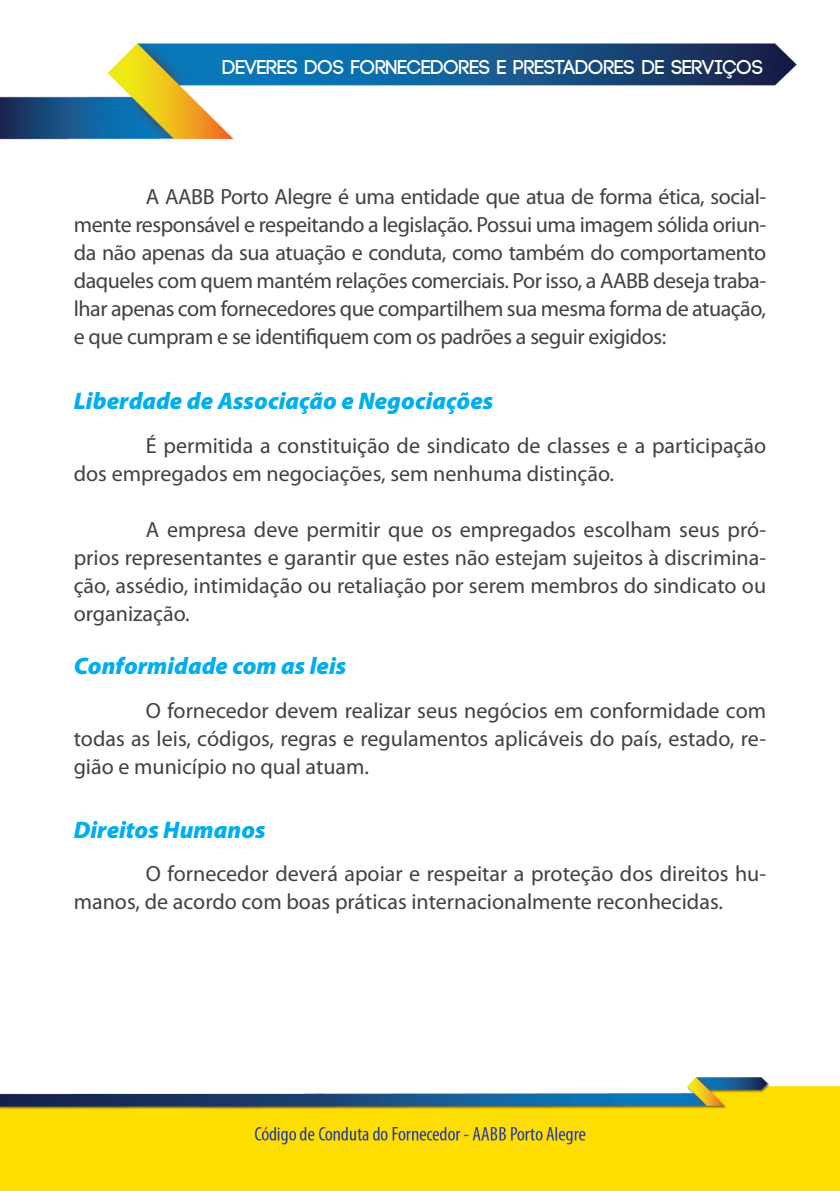
<style>
.page{position:relative;width:840px;height:1191px;background:#fff}
.page>*{position:absolute;margin:0;border:0;box-sizing:border-box;transform-origin:0 0}
.t1{font:italic 900 24px "Myriad Pro";color:#00aeef}
.t2{font:22px/28px "Myriad Pro";color:#414042;text-align:justify}
.t3{font:700 20px "Code";color:#fff}
</style>
<div class="page">
<img style="left:0;top:43px;width:839px;height:1148px">
<p class="t3" style="left:222px;top:57px;width:541px">DEVERES DOS FORNECEDORES E PRESTADORES DE SERVIÇOS</p>
<p class="t2" style="left:74px;top:182px;width:693px;text-indent:72px">A AABB Porto Alegre é uma entidade que atua de forma ética, social&shy;mente responsável e respeitando a legislação. Possui uma imagem sólida oriun&shy;da não apenas da sua atuação e conduta, como também do comportamento daqueles com quem mantém relações comerciais. Por isso, a AABB deseja traba&shy;lhar apenas com fornecedores que compartilhem sua mesma forma de atuação, e que cumpram e se identifiquem com os padrões a seguir exigidos:</p>
<p class="t1" style="left:74px;top:388px;width:421px">Liberdade de Associação e Negociações</p>
<p class="t2" style="left:74px;top:431px;width:693px;text-indent:72px">É permitida a constituição de sindicato de classes e a participação dos empregados em negociações, sem nenhuma distinção.</p>
<p class="t2" style="left:74px;top:515px;width:693px;text-indent:72px">A empresa deve permitir que os empregados escolham seus pró&shy;prios representantes e garantir que estes não estejam sujeitos à discrimina&shy;ção, assédio, intimidação ou retaliação por serem membros do sindicato ou organização.</p>
<p class="t1" style="left:74px;top:653px;width:274px">Conformidade com as leis</p>
<p class="t2" style="left:74px;top:696px;width:693px;text-indent:72px">O fornecedor devem realizar seus negócios em conformidade com todas as leis, códigos, regras e regulamentos aplicáveis do país, estado, re&shy;gião e município no qual atuam.</p>
<p class="t1" style="left:74px;top:816px;width:193px">Direitos Humanos</p>
<p class="t2" style="left:74px;top:859px;width:693px;text-indent:72px">O fornecedor deverá apoiar e respeitar a proteção dos direitos hu&shy;manos, de acordo com boas práticas internacionalmente reconhecidas.</p>
</div>
